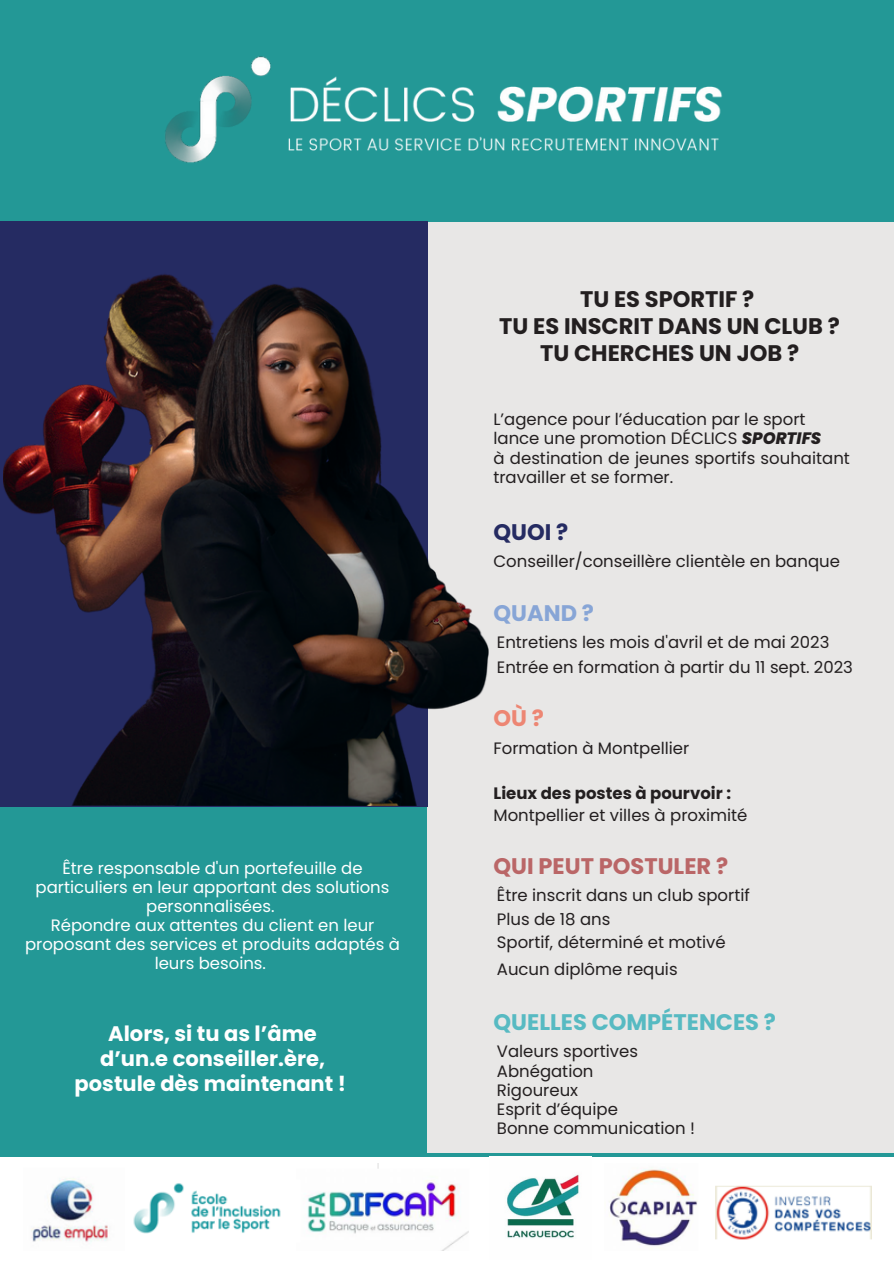
<style>
.page{position:relative;width:894px;height:1264px;background:#fff}
.page>*{position:absolute;margin:0;border:0;box-sizing:border-box;transform-origin:0 0}
.t1{font:700 22.5px/27px "Poppins";color:#231f20;text-align:center}
.t2{font:700 22.5px "Poppins";color:#57bac2}
.t3{font:700 22.5px "Poppins";color:#ba6667}
.t4{font:700 22.5px "Poppins";color:#87a5d6}
.t5{font:700 22.5px "Poppins";color:#252b62}
.t6{font:700 22.5px "Poppins";color:#ed8673}
.t7{font:700 21px/24.8px "Poppins";color:#fff;text-align:center}
.t8{font:16.5px/19.2px "Poppins";color:#231f20}
.t9{font:16.5px/19.2px "Poppins";color:#fff;text-align:center}
.t10{font:700 16.5px "Poppins";color:#231f20}
.s1{font-weight:800;font-style:italic}
</style>
<div class="page">
<div style="left:0;top:806px;width:427px;height:457px;background:#239896"></div>
<div style="left:0;top:1156px;width:893px;height:107px;background:#fff"></div>
<div style="left:427px;top:222px;width:466px;height:933px;background:#e8e7e6"></div>
<div style="left:0;top:0;width:893px;height:222px;background:#239896"></div>
<div style="left:0;top:222px;width:427px;height:584px;background:#252b62"></div>
<img style="left:288px;top:76px;width:434px;height:75px">
<img style="left:165px;top:56px;width:106px;height:107px">
<img style="left:3px;top:231px;width:485px;height:574px">
<hr style="left:0;top:1153px;width:893px;height:3px;background:#239896">
<img style="left:31px;top:1163px;width:840px;height:87px">
<img style="left:489px;top:1163px;width:102px;height:87px">
<p class="t9" style="left:25px;top:858px;width:376px">Être responsable d'un portefeuille de particuliers en leur apportant des solutions personnalisées.<br>Répondre aux attentes du client en leur proposant des services et produits adaptés à leurs besoins.</p>
<p class="t7" style="left:75px;top:1021px;width:273px">Alors, si tu as l’âme d’un.e conseiller.ère, postule dès maintenant !</p>
<h1 class="t1" style="left:499px;top:285px;width:342px">TU ES SPORTIF ?<br>TU ES INSCRIT DANS UN CLUB ?<br>TU CHERCHES UN JOB ?</h1>
<p class="t8" style="left:493px;top:410px;width:358px">L’agence pour l’éducation par le sport lance une promotion DÉCLICS <span class="s1">SPORTIFS<br></span>à destination de jeunes sportifs souhaitant travailler et se former.</p>
<h1 class="t5" style="left:493px;top:516px;width:76px">QUOI ?</h1>
<p class="t8" style="left:493px;top:551px;width:348px">Conseiller/conseillère clientèle en banque</p>
<h1 class="t4" style="left:493px;top:597px;width:102px">QUAND ?</h1>
<p class="t8" style="left:496px;top:628px;width:357px;line-height:26px">Entretiens les mois d'avril et de mai 2023<br>Entrée en formation à partir du 11 sept. 2023</p>
<h1 class="t6" style="left:493px;top:702px;width:52px">OÙ?</h1>
<p class="t8" style="left:493px;top:738px;width:197px">Formation à Montpellier</p>
<p class="t10" style="left:493px;top:781px;width:239px">Lieux des postes à pourvoir :</p>
<p class="t8" style="left:493px;top:806px;width:255px">Montpellier et villes à proximité</p>
<h1 class="t3" style="left:493px;top:850px;width:236px">QUI PEUT POSTULER ?</h1>
<p class="t8" style="left:496px;top:883px;width:254px;line-height:23.7px">Être inscrit dans un club sportif<br>Plus de 18 ans<br>Sportif, déterminé et motivé</p>
<p class="t8" style="left:496px;top:959px;width:182px">Aucun diplôme requis</p>
<h1 class="t2" style="left:493px;top:1006px;width:284px">QUELLES COMPÉTENCES ?</h1>
<p class="t8" style="left:496px;top:1042px;width:199px">Valeurs sportives<br>Abnégation<br>Rigoureux<br>Esprit d’équipe<br>Bonne communication !</p>
</div>
